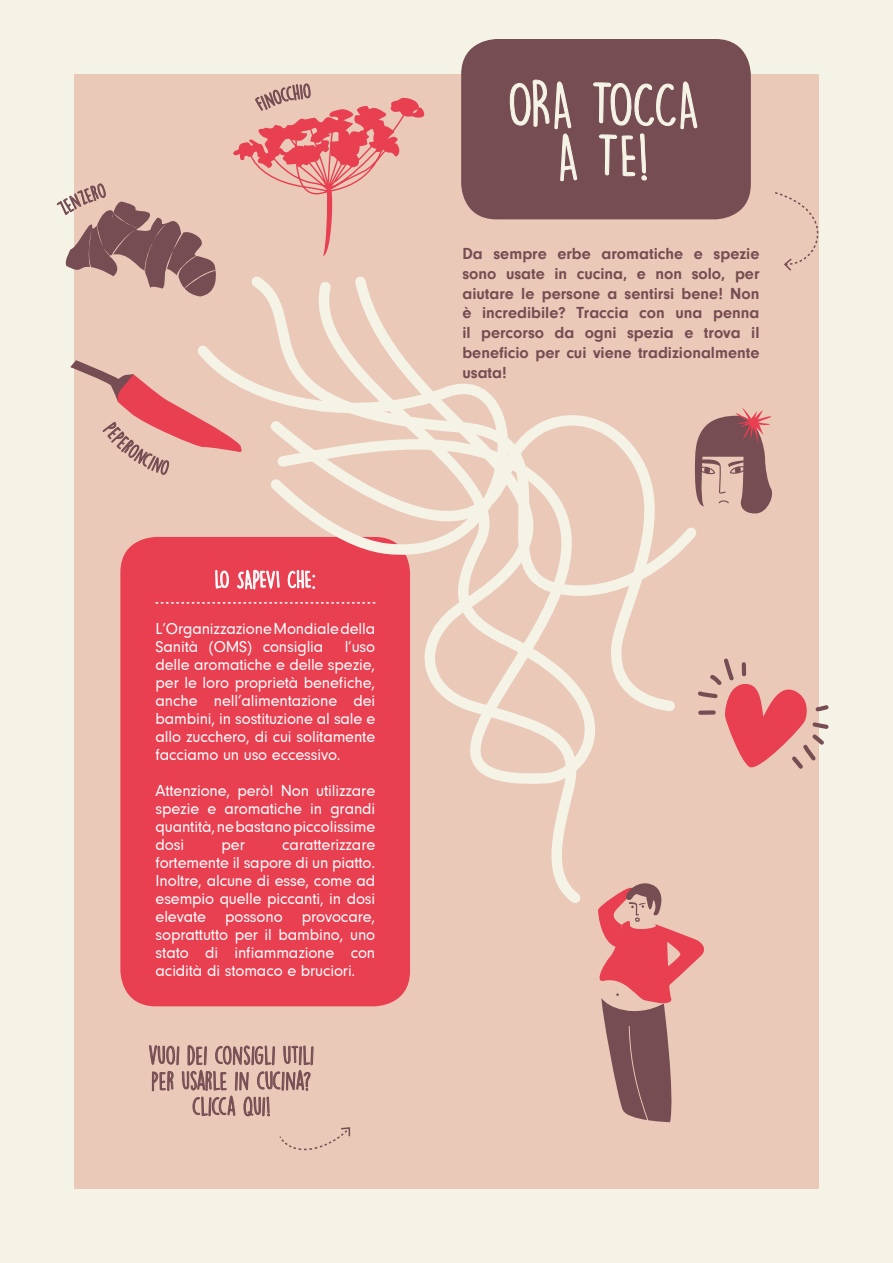
<style>
.page{position:relative;width:893px;height:1263px;background:#f5f2e6}
.page>*{position:absolute;margin:0;border:0;box-sizing:border-box;transform-origin:0 0}
.t1{font:56.85px/52.1px "DK Lemon Yellow Sun";letter-spacing:-.03em;color:#f5f2e6;text-align:center}
.t2{font:23.1px/25.5px "DK Lemon Yellow Sun";letter-spacing:-.005em;color:#764d53;text-align:center}
.t3{font:22.5px "DK Lemon Yellow Sun";letter-spacing:-.025em;color:#fff}
.t4{font:16.5px/18px "Neuzeit Gro";letter-spacing:-.01em;color:#fff;text-align:justify}
.t5{font:700 16.5px/19.8px "Neuzeit Gro";color:#764d53;text-align:justify}
</style>
<div class="page">
<div style="left:74px;top:74px;width:745px;height:1114px;background:#eac9b8"></div>
<div style="left:120px;top:537px;width:290px;height:469px;background:#e83f51;border-radius:35px"></div>
<svg style="left:156px;top:570px;width:70px;height:34px"></svg>
<svg style="left:149px;top:1045px;width:202px;height:105px"></svg>
<svg style="left:775px;top:192px;width:44px;height:79px"></svg>
<svg style="left:702px;top:408px;width:71px;height:105px"></svg>
<svg style="left:699px;top:658px;width:130px;height:111px"></svg>
<svg style="left:598px;top:883px;width:106px;height:239px"></svg>
<svg style="left:226px;top:276px;width:476px;height:328px"></svg>
<svg style="left:551px;top:789px;width:91px;height:123px"></svg>
<svg style="left:271px;top:276px;width:428px;height:513px"></svg>
<svg style="left:261px;top:392px;width:425px;height:324px"></svg>
<div style="left:461px;top:39px;width:290px;height:180px;background:#764d53;border-radius:35px"></div>
<svg style="left:509px;top:79px;width:69px;height:103px"></svg>
<svg style="left:593px;top:81px;width:105px;height:100px"></svg>
<svg style="left:70px;top:360px;width:174px;height:115px"></svg>
<svg style="left:57px;top:183px;width:159px;height:113px"></svg>
<svg style="left:233px;top:83px;width:192px;height:173px"></svg>
<h3 class="t3" style="left:215px;top:566px;width:103px">LO SAPEVI CHE:</h3>
<p class="t4" style="left:156px;top:620px;width:221px">L’Organizzazione Mondiale della<br>Sanità (OMS) consiglia</p>
<p class="t4" style="left:156px;top:638px;width:221px;text-indent:189px">l’uso delle aromatiche e delle spezie, per le loro proprietà benefiche, anche nell’alimentazione dei bambini, in sostituzione al sale e allo zucchero, di cui solitamente facciamo un uso eccessivo.</p>
<p class="t4" style="left:156px;top:782px;width:221px">Attenzione, però! Non utilizzare spezie e aromatiche in grandi quantità, ne bastano piccolissime dosi</p>
<p class="t4" style="left:156px;top:836px;width:221px;text-indent:127px">caratterizzare fortemente il sapore di un piatto.<br>Inoltre, alcune di esse, come ad esempio quelle piccanti, in dosi elevate possono provocare, soprattutto per il bambino, uno stato di infiammazione con acidità di stomaco e bruciori.</p>
<p class="t4" style="left:222px;top:836px;width:25px">per</p>
<h2 class="t2" style="left:148px;top:1042px;width:167px">VUOI DEI CONSIGLI UTILI<br>PER USARLE IN CUCINA?<br>CLICCA QUI!</h2>
<h1 class="t1" style="left:507px;top:78px;width:194px">ORA TOCCA<br>A TE!</h1>
<p class="t5" style="left:462px;top:244px;width:299px">Da sempre erbe aromatiche e spezie sono usate in cucina, e non solo, per aiutare le persone a sentirsi bene! Non è incredibile? Traccia con una penna il percorso da ogni spezia e trova il beneficio per cui viene tradizionalmente usata!</p>
</div>
